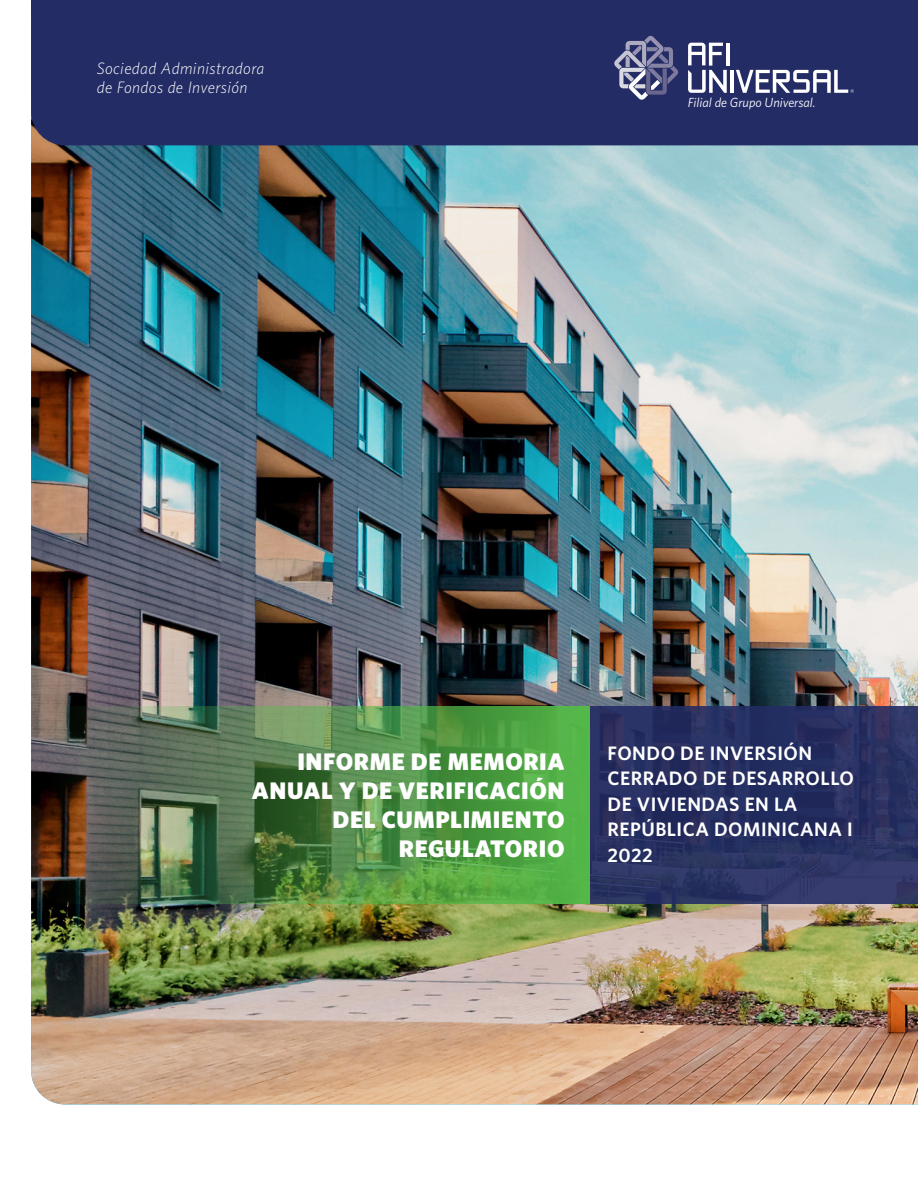
<style>
.page{position:relative;width:918px;height:1188px;background:#fff}
.page>*{position:absolute;margin:0;border:0;box-sizing:border-box;transform-origin:0 0}
.t1{font:900 24px/28.8px "Whitney";letter-spacing:.025em;color:#fff;text-align:right}
.t2{font:600 19.5px/25.5px "Whitney";letter-spacing:.025em;color:#fff}
.t3{font:italic 300 16.5px/19.5px "Whitney";letter-spacing:.025em;color:#fff}
.t4{font:italic 13.2px "Whitney";color:#fff}
</style>
<div class="page">
<img style="left:31px;top:145px;width:887px;height:959px">
<div style="left:31px;top:0;width:887px;height:145px;background:#232c64"></div>
<img style="left:46px;top:706px;width:544px;height:198px">
<svg style="left:614px;top:36px;width:64px;height:64px;background:#5d618b"></svg>
<hr style="left:730px;top:70px;width:4px;height:23px;background:#fff">
<svg style="left:736px;top:70px;width:118px;height:23px"></svg>
<hr style="left:726px;top:43px;width:3px;height:23px;background:#fff">
<svg style="left:688px;top:43px;width:39px;height:50px"></svg>
<div style="left:590px;top:706px;width:328px;height:198px;background:#232c64"></div>
<p class="t3" style="left:97px;top:58px;width:169px">Sociedad Administradora de Fondos de Inversión</p>
<p class="t4" style="left:688px;top:95px;width:129px">Filial de Grupo Universal.</p>
<p class="t1" style="left:252px;top:747px;width:314px">INFORME DE MEMORIA<br>ANUAL Y DE VERIFICACIÓN<br>DEL CUMPLIMIENTO<br>REGULATORIO</p>
<p class="t2" style="left:608px;top:740px;width:248px">FONDO DE INVERSIÓN<br>CERRADO DE DESARROLLO<br>DE VIVIENDAS EN LA<br>REPÚBLICA DOMINICANA I<br>2022</p>
</div>
